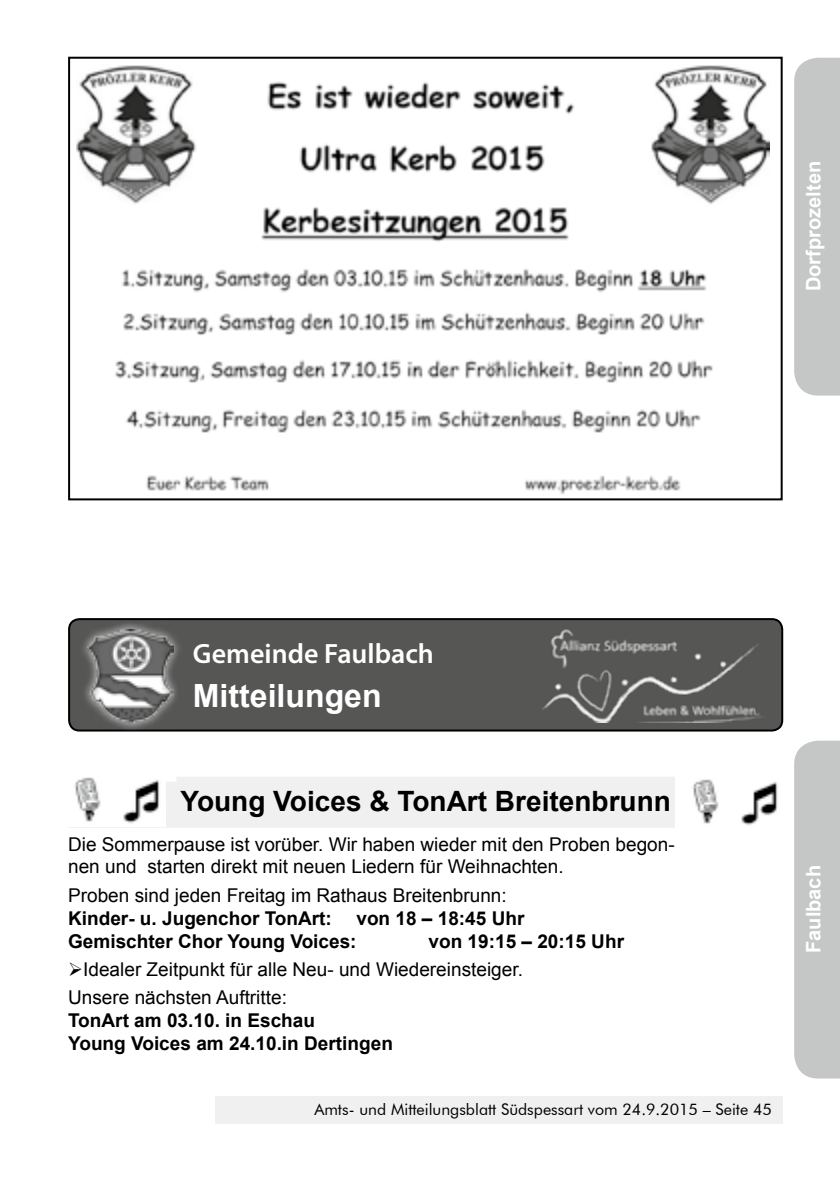
<style>
.page{position:relative;width:840px;height:1191px;background:#fff}
.page>*{position:absolute;margin:0;border:0;box-sizing:border-box;transform-origin:0 0}
.t1{font:700 32px "Arial";color:#fff}
.t2{font:700 28px "Arial";color:#000}
.t3{font:600 28px "Myriad Pro";color:#fff}
.t4{font:700 20px "Arial";color:#fff}
.t5{font:19px/22.8px "Arial";color:#000}
.t6{font:700 19px/22.8px "Arial";color:#000}
.t7{font:16px "Futura BT";color:#000}
</style>
<div class="page">
<div style="left:215px;top:1097px;width:567px;height:27px;background:#f0f0f0"></div>
<div style="left:68px;top:781px;width:606px;height:46px;background:#f0f0f0"></div>
<div style="left:176px;top:776px;width:498px;height:46px;background:#f0f0f0"></div>
<img style="left:76px;top:65px;width:693px;height:430px">
<div style="left:68px;top:57px;width:714px;height:443px;border:2px solid #000"></div>
<div style="left:69px;top:619px;width:712px;height:111px;background:#565655;border-radius:10px"></div>
<div style="left:68px;top:618px;width:714px;height:113px;border:2px solid #000;border-radius:10px"></div>
<svg style="left:79px;top:620px;width:103px;height:111px"></svg>
<img style="left:87px;top:629px;width:86px;height:94px">
<img style="left:542px;top:629px;width:219px;height:93px">
<img style="left:68px;top:777px;width:97px;height:49px">
<img style="left:692px;top:779px;width:86px;height:47px">
<svg style="left:794px;top:58px;width:45px;height:337px;background:#c6c7c7"></svg>
<svg style="left:794px;top:740px;width:45px;height:338px;background:#c6c7c7"></svg>
<p class="t4" style="left:799px;top:291px;width:132px;rotate:-90deg">Dorfprozelten</p>
<h2 class="t3" style="left:193px;top:635px;width:242px">Gemeinde Faulbach</h2>
<h1 class="t1" style="left:193px;top:674px;width:190px">Mitteilungen</h1>
<h2 class="t2" style="left:180px;top:782px;width:492px">Young Voices &amp; TonArt Breitenbrunn</h2>
<p class="t5" style="left:68px;top:832px;width:608px">Die Sommerpause ist vorüber. Wir haben wieder mit den Proben begon&shy;nen und starten direkt mit neuen Liedern für Weihnachten.</p>
<p class="t5" style="left:68px;top:884px;width:440px">Proben sind jeden Freitag im Rathaus Breitenbrunn:</p>
<p class="t6" style="left:68px;top:907px;width:265px">Kinder- u. Jugenchor TonArt:</p>
<p class="t6" style="left:68px;top:907px;width:457px;text-indent:288px">von 18 – 18:45 Uhr<br>Gemischter Chor Young Voices:</p>
<p class="t6" style="left:428px;top:930px;width:197px">von 19:15 – 20:15 Uhr</p>
<p class="t5" style="left:68px;top:955px;width:456px;line-height:28.4px">➢Idealer Zeitpunkt für alle Neu- und Wiedereinsteiger.<br>Unsere nächsten Auftritte:</p>
<p class="t6" style="left:68px;top:1009px;width:326px">TonArt am 03.10. in Eschau<br>Young Voices am 24.10.in Dertingen</p>
<p class="t7" style="left:314px;top:1099px;width:459px">Amts- und Mitteilungsblatt Südspessart vom 24.9.2015 – Seite 45</p>
<p class="t4" style="left:799px;top:953px;width:89px;rotate:-90deg">Faulbach</p>
</div>
